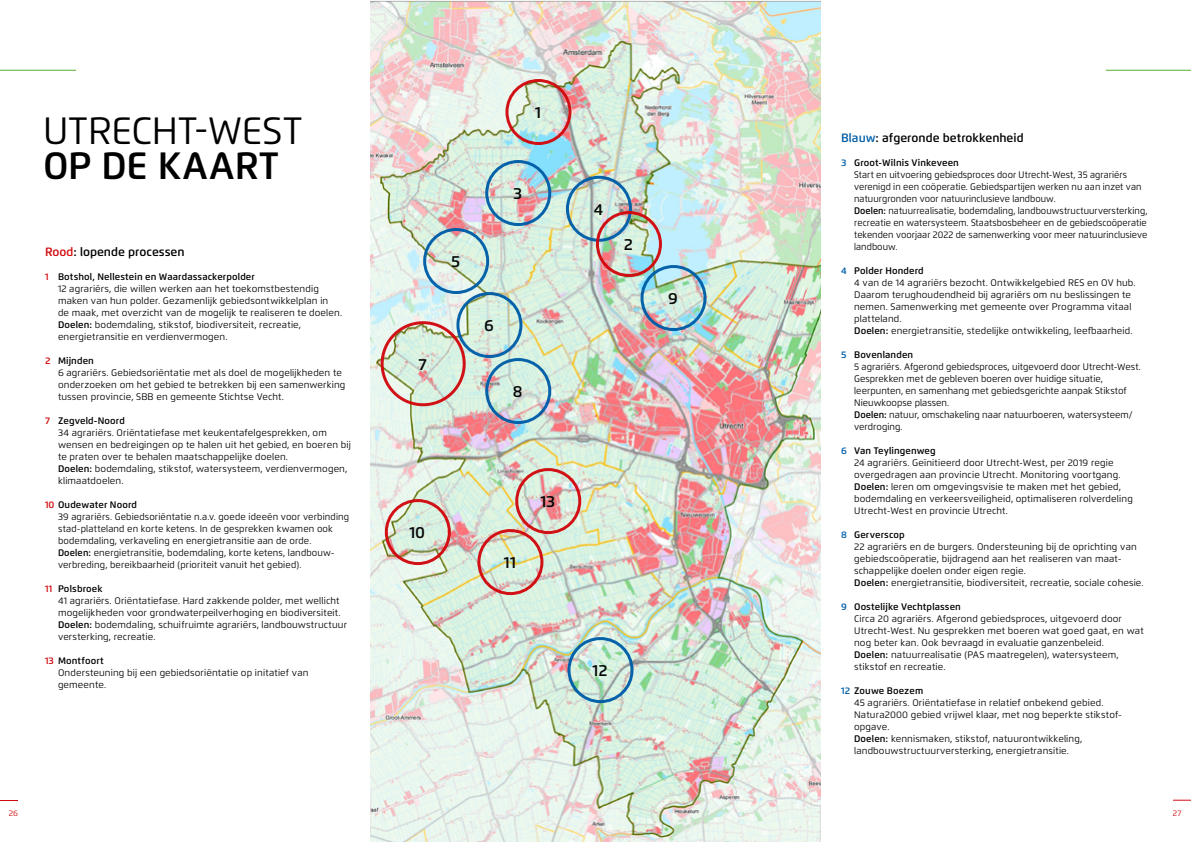
<style>
.page{position:relative;width:1191px;height:842px;background:#fff}
.page>*{position:absolute;margin:0;border:0;box-sizing:border-box;transform-origin:0 0}
.t1{font:38px "Flexo";letter-spacing:.005em;color:#000}
.t2{font:600 38px "Flexo";letter-spacing:.005em;color:#000}
.t3{font:600 16px "Flexo";color:#000}
.t4{font:600 12px "Flexo";color:#000}
.t5{font:9.5px/12px "Flexo";letter-spacing:.015em;color:#000}
.t6{font:9.5px/12px "Flexo";letter-spacing:.015em;color:#000;scale:.95 1}
.t7{font:8px "Flexo";color:#d10a0f}
.s1{color:#d10a0f}
.s2{font-weight:600;color:#d10a0f}
.s3{font-weight:600}
.s4{color:#005ea8}
.s5{font-weight:600;color:#005ea8}
</style>
<div class="page">
<img style="left:371px;top:0;width:449px;height:841px">
<div style="left:505px;top:79px;width:66px;height:66px;border:3px solid #d10a0f;border-radius:50%"></div>
<div style="left:566px;top:176px;width:66px;height:66px;border:3px solid #005ea8;border-radius:50%"></div>
<div style="left:423px;top:228px;width:66px;height:66px;border:3px solid #005ea8;border-radius:50%"></div>
<div style="left:380px;top:321px;width:86px;height:85px;border:3px solid #d10a0f;border-radius:50%"></div>
<div style="left:385px;top:499px;width:66px;height:66px;border:3px solid #d10a0f;border-radius:50%"></div>
<div style="left:567px;top:637px;width:66px;height:66px;border:3px solid #005ea8;border-radius:50%"></div>
<div style="left:485px;top:160px;width:66px;height:66px;border:3px solid #005ea8;border-radius:50%"></div>
<div style="left:456px;top:292px;width:66px;height:66px;border:3px solid #005ea8;border-radius:50%"></div>
<div style="left:485px;top:358px;width:66px;height:66px;border:3px solid #005ea8;border-radius:50%"></div>
<div style="left:640px;top:265px;width:66px;height:66px;border:3px solid #005ea8;border-radius:50%"></div>
<div style="left:596px;top:211px;width:66px;height:66px;border:3px solid #d10a0f;border-radius:50%"></div>
<div style="left:515px;top:468px;width:66px;height:66px;border:3px solid #d10a0f;border-radius:50%"></div>
<div style="left:477px;top:529px;width:66px;height:66px;border:3px solid #d10a0f;border-radius:50%"></div>
<hr style="left:1106px;top:70px;width:85px;height:1px;background:#59b030">
<svg style="left:0;top:800px;width:18px;height:1px"></svg>
<svg style="left:1173px;top:800px;width:18px;height:1px"></svg>
<hr style="left:0;top:70px;width:76px;height:1px;background:#59b030">
<h1 class="t1" style="left:43px;top:108px;width:261px">UTRECHT-WEST</h1>
<h1 class="t2" style="left:43px;top:142px;width:237px">OP DE KAART</h1>
<p class="t4" style="left:45px;top:245px;width:141px"><span class="s1">Rood</span>: lopende processen</p>
<p class="t5" style="left:58px;top:271px;width:286px;text-indent:-13px"><span class="s2">1</span> <span class="s3">Botshol, Nellestein en Waardassackerpolder<br></span>12 agrariërs, die willen werken aan het toekomstbestendig maken van hun polder. Gezamenlijk gebiedsontwikkelplan in<br>de maak, met overzicht van de mogelijk te realiseren te doelen.<br><span class="s3">Doelen:</span> bodemdaling, stikstof, biodiversiteit, recreatie, energietransitie en verdienvermogen.</p>
<p class="t5" style="left:58px;top:355px;width:289px;text-indent:-13px"><span class="s2">2</span> <span class="s3">Mijnden<br></span>6 agrariërs. Gebiedsoriëntatie met als doel de mogelijkheden te onderzoeken om het gebied te betrekken bij een samenwerking tussen provincie, SBB en gemeente Stichtse Vecht.</p>
<p class="t5" style="left:58px;top:415px;width:294px;text-indent:-13px"><span class="s2">7</span> <span class="s3">Zegveld-Noord<br></span>34 agrariërs. Oriëntatiefase met keukentafelgesprekken, om wensen en bedreigingen op te halen uit het gebied, en boeren bij te praten over te behalen maatschappelijke doelen.<br><span class="s3">Doelen:</span> bodemdaling, stikstof, watersysteem, verdienvermogen, klimaatdoelen.</p>
<p class="t5" style="left:58px;top:499px;width:293px;text-indent:-13px"><span class="s2">10</span> <span class="s3">Oudewater Noord<br></span>39 agrariërs. Gebiedsoriëntatie n.a.v. goede ideeën voor verbinding stad-platteland en korte ketens. In de gesprekken kwamen ook bodemdaling, verkaveling en energietransitie aan de orde.<br><span class="s3">Doelen:</span> energietransitie, bodemdaling, korte ketens, landbouw&shy;verbreding, bereikbaarheid (prioriteit vanuit het gebied).</p>
<p class="t5" style="left:58px;top:583px;width:291px;text-indent:-13px"><span class="s2">11</span> <span class="s3">Polsbroek<br></span>41 agrariërs. Oriëntatiefase. Hard zakkende polder, met wellicht mogelijkheden voor grondwaterpeilverhoging en biodiversiteit.<br><span class="s3">Doelen:</span> bodemdaling, schuifruimte agrariërs, landbouwstructuur versterking, recreatie.</p>
<p class="t5" style="left:58px;top:655px;width:252px;text-indent:-13px"><span class="s2">13</span> <span class="s3">Montfoort<br></span>Ondersteuning bij een gebiedsoriëntatie op initatief van gemeente.</p>
<h2 class="t3" style="left:535px;top:103px;width:7px">1</h2>
<h2 class="t3" style="left:451px;top:252px;width:11px">5</h2>
<h2 class="t3" style="left:418px;top:355px;width:10px">7</h2>
<h2 class="t3" style="left:513px;top:184px;width:10px">3</h2>
<h2 class="t3" style="left:484px;top:316px;width:11px">6</h2>
<h2 class="t3" style="left:513px;top:382px;width:11px">8</h2>
<h2 class="t3" style="left:593px;top:200px;width:11px">4</h2>
<h2 class="t3" style="left:624px;top:235px;width:11px">2</h2>
<h2 class="t3" style="left:668px;top:289px;width:11px">9</h2>
<h2 class="t3" style="left:409px;top:523px;width:17px">10</h2>
<h2 class="t3" style="left:504px;top:553px;width:14px">11</h2>
<h2 class="t3" style="left:540px;top:492px;width:16px">13</h2>
<h2 class="t3" style="left:592px;top:661px;width:16px">12</h2>
<p class="t4" style="left:841px;top:131px;width:184px"><span class="s4">Blauw</span>: afgeronde betrokkenheid</p>
<p class="t6" style="left:854px;top:157px;width:310px;text-indent:-13px"><span class="s5">3</span> <span class="s3">Groot-Wilnis Vinkeveen<br></span>Start en uitvoering gebiedsproces door Utrecht-West, 35 agrariërs verenigd in een coöperatie. Gebiedspartijen werken nu aan inzet van natuurgronden voor natuurinclusieve landbouw.<br><span class="s3">Doelen:</span> natuurrealisatie, bodemdaling, landbouwstructuurversterking, recreatie en watersysteem. Staatsbosbeheer en de gebiedscoöperatie tekenden voorjaar 2022 de samenwerking voor meer natuurinclusieve landbouw.</p>
<p class="t5" style="left:854px;top:265px;width:283px;text-indent:-13px"><span class="s5">4</span> <span class="s3">Polder Honderd<br></span>4 van de 14 agrariërs bezocht. Ontwikkelgebied RES en OV hub.<br>Daarom terughoudendheid bij agrariërs om nu beslissingen te nemen. Samenwerking met gemeente over Programma vitaal platteland.<br><span class="s3">Doelen:</span> energietransitie, stedelijke ontwikkeling, leefbaarheid.</p>
<p class="t5" style="left:854px;top:349px;width:288px;text-indent:-13px"><span class="s5">5</span> <span class="s3">Bovenlanden<br></span>5 agrariërs. Afgerond gebiedsproces, uitgevoerd door Utrecht-West.<br>Gesprekken met de gebleven boeren over huidige situatie, leerpunten, en samenhang met gebiedsgerichte aanpak Stikstof Nieuwkoopse plassen.<br><span class="s3">Doelen:</span> natuur, omschakeling naar natuurboeren, watersysteem/ verdroging.</p>
<p class="t5" style="left:854px;top:445px;width:280px;text-indent:-13px"><span class="s5">6</span> <span class="s3">Van Teylingenweg<br></span>24 agrariërs. Geïnitieerd door Utrecht-West, per 2019 regie overgedragen aan provincie Utrecht. Monitoring voortgang.<br><span class="s3">Doelen:</span> leren om omgevingsvisie te maken met het gebied, bodemdaling en verkeersveiligheid, optimaliseren rolverdeling Utrecht-West en provincie Utrecht.</p>
<p class="t5" style="left:854px;top:529px;width:291px;text-indent:-13px"><span class="s5">8</span> <span class="s3">Gerverscop<br></span>22 agrariërs en de burgers. Ondersteuning bij de oprichting van gebiedscoöperatie, bijdragend aan het realiseren van maat&shy;schappelijke doelen onder eigen regie.<br><span class="s3">Doelen:</span> energietransitie, biodiversiteit, recreatie, sociale cohesie.</p>
<p class="t5" style="left:854px;top:601px;width:291px;text-indent:-13px"><span class="s5">9</span> <span class="s3">Oostelijke Vechtplassen<br></span>Circa 20 agrariërs. Afgerond gebiedsproces, uitgevoerd door Utrecht-West. Nu gesprekken met boeren wat goed gaat, en wat nog beter kan. Ook bevraagd in evaluatie ganzenbeleid.<br><span class="s3">Doelen:</span> natuurrealisatie (PAS maatregelen), watersysteem, stikstof en recreatie.</p>
<p class="t5" style="left:854px;top:685px;width:268px;text-indent:-13px"><span class="s5">12</span> <span class="s3">Zouwe Boezem<br></span>45 agrariërs. Oriëntatiefase in relatief onbekend gebied.<br>Natura2000 gebied vrijwel klaar, met nog beperkte stikstof&shy;opgave.<br><span class="s3">Doelen:</span> kennismaken, stikstof, natuurontwikkeling, landbouwstructuurversterking, energietransitie.</p>
<p class="t7" style="left:9px;top:808px;width:11px">26</p>
<p class="t7" style="left:1173px;top:808px;width:10px">27</p>
</div>
